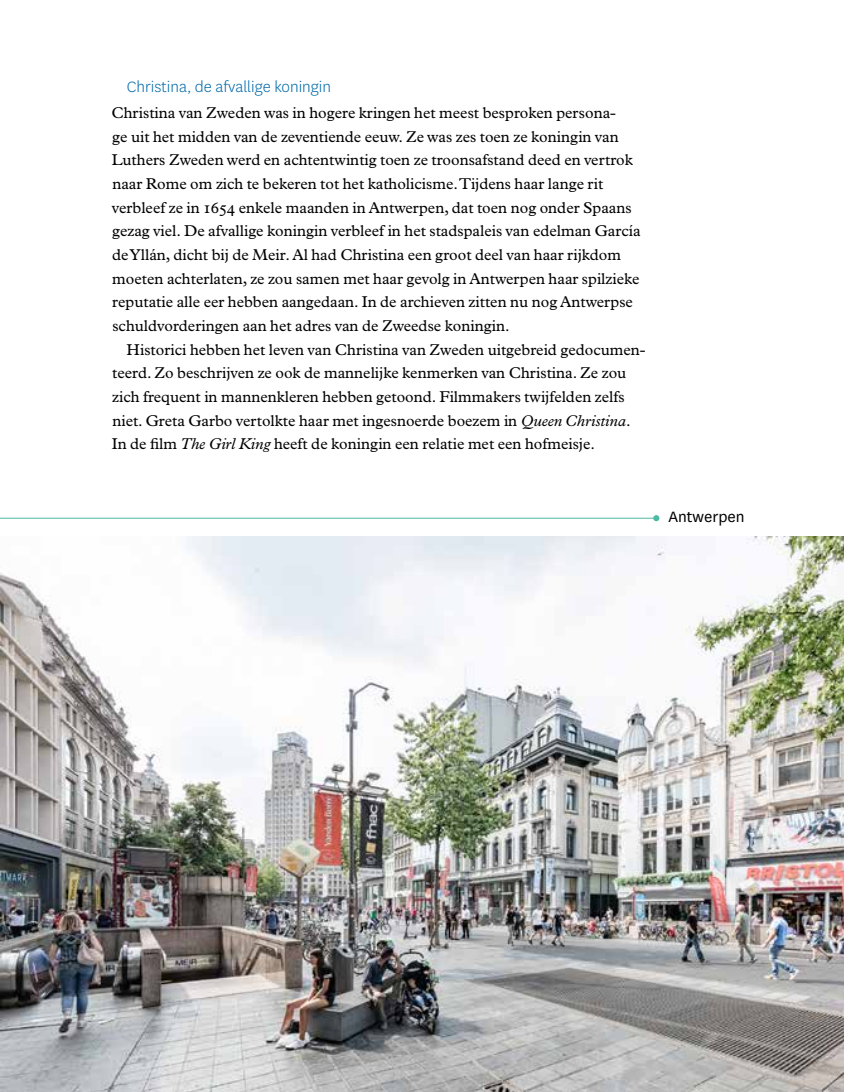
<style>
.page{position:relative;width:844px;height:1092px;background:#fff}
.page>*{position:absolute;margin:0;border:0;box-sizing:border-box;transform-origin:0 0}
.t1{font:300 17.5px "National";color:#0069a9}
.t2{font:17.5px "National";color:#000}
.t3{font:15.75px/23.6px "Plantin MT Pro";color:#000}
.s1{font-style:italic}
</style>
<div class="page">
<img style="left:0;top:536px;width:843px;height:555px">
<svg style="left:0;top:517px;width:656px;height:109px"></svg>
<svg style="left:653px;top:515px;width:6px;height:6px"></svg>
<p class="t1" style="left:127px;top:76px;width:206px">Christina, de afvallige koningin</p>
<p class="t3" style="left:111px;top:101px;width:530px">Christina van Zweden was in hogere kringen het meest besproken persona-<br>ge uit het midden van de zeventiende eeuw. Ze was zes toen ze koningin van Luthers Zweden werd en achtentwintig toen ze troonsafstand deed en vertrok naar Rome om zich te bekeren tot het katholicisme. Tijdens haar lange rit verbleef ze in 1654 enkele maanden in Antwerpen, dat toen nog onder Spaans gezag viel. De afvallige koningin verbleef in het stadspaleis van edelman García de Yllán, dicht bij de Meir. Al had Christina een groot deel van haar rijkdom moeten achterlaten, ze zou samen met haar gevolg in Antwerpen haar spilzieke reputatie alle eer hebben aangedaan. In de archieven zitten nu nog Antwerpse schuldvorderingen aan het adres van de Zweedse koningin.</p>
<p class="t3" style="left:112px;top:337px;width:535px;text-indent:15px">Historici hebben het leven van Christina van Zweden uitgebreid gedocumen&shy;teerd. Zo beschrijven ze ook de mannelijke kenmerken van Christina. Ze zou zich frequent in mannenkleren hebben getoond. Filmmakers twijfelden zelfs niet. Greta Garbo vertolkte haar met ingesnoerde boezem in <span class="s1">Queen Christina</span>.<br>In de film <span class="s1">The Girl King</span> heeft de koningin een relatie met een hofmeisje.</p>
<p class="t2" style="left:668px;top:505px;width:78px">Antwerpen</p>
</div>
